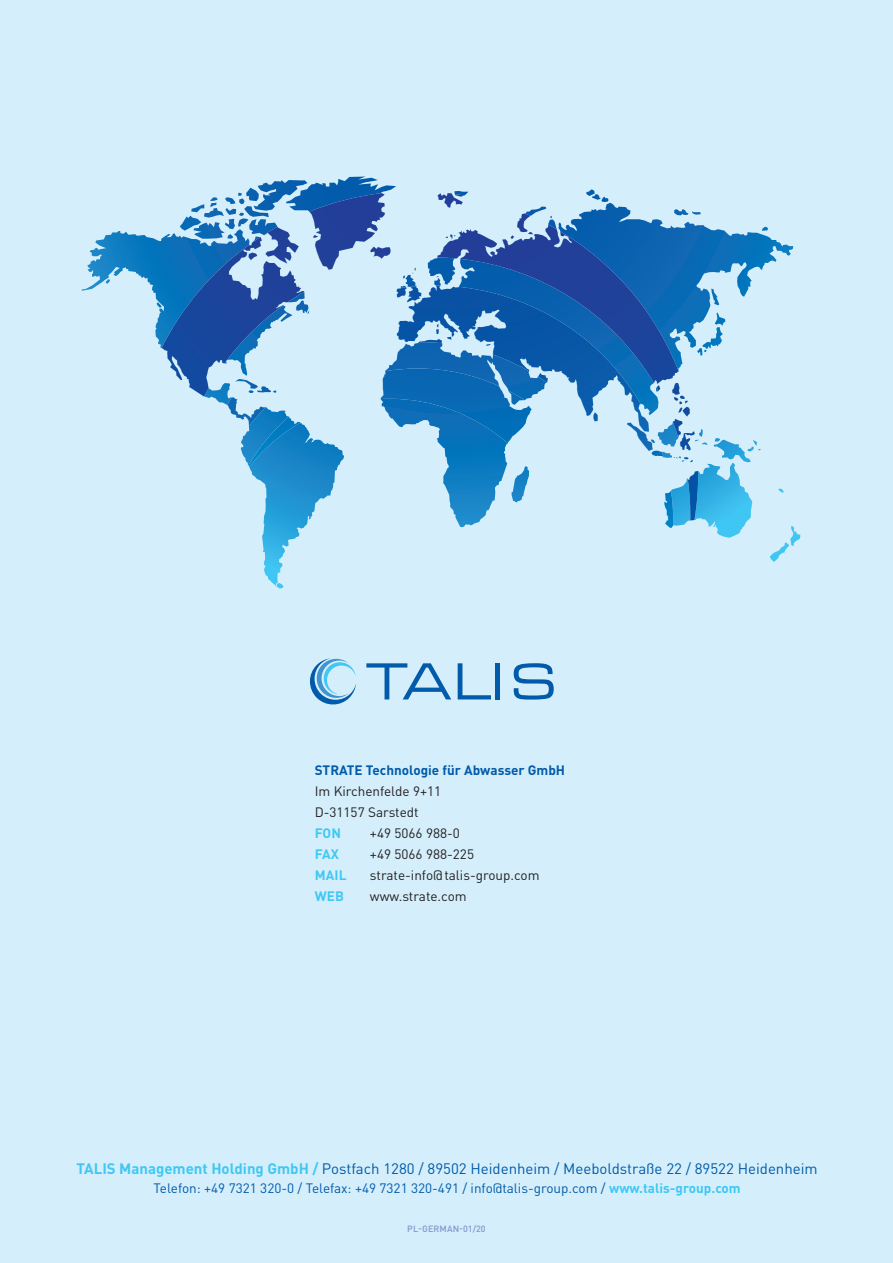
<style>
.page{position:relative;width:893px;height:1263px;background:#d4effb}
.page>*{position:absolute;margin:0;border:0;box-sizing:border-box;transform-origin:0 0}
.t1{font:15px "DIN Pro";color:#015aaa}
.t2{font:13.5px/21px "DIN Pro";color:#231f20}
.t3{font:13.5px "DIN Pro";color:#015aaa}
.t4{font:700 13.5px "DIN Pro";color:#015aaa}
.t5{font:700 13.5px "DIN Pro";letter-spacing:.01em;color:#40c7f4}
.t6{font:500 9px "DIN Pro";letter-spacing:.01em;color:#8197cd}
.s1{font-weight:700;color:#40c7f4}
</style>
<div class="page">
<svg style="left:238px;top:177px;width:487px;height:179px"></svg>
<svg style="left:162px;top:193px;width:536px;height:335px"></svg>
<svg style="left:310px;top:658px;width:46px;height:46px"></svg>
<svg style="left:366px;top:663px;width:85px;height:36px"></svg>
<svg style="left:458px;top:663px;width:33px;height:36px"></svg>
<hr style="left:496px;top:663px;width:4px;height:36px;background:#015aaa">
<svg style="left:514px;top:663px;width:40px;height:37px"></svg>
<p class="t4" style="left:315px;top:759px;width:252px">STRATE Technologie für Abwasser GmbH</p>
<p class="t2" style="left:315px;top:779px;width:128px">Im Kirchenfelde 9+11<br>D-31157 Sarstedt</p>
<p class="t5" style="left:315px;top:822px;width:28px">FON</p>
<p class="t2" style="left:370px;top:821px;width:91px">+49 5066 988-0</p>
<p class="t5" style="left:315px;top:843px;width:26px">FAX</p>
<p class="t2" style="left:370px;top:842px;width:106px">+49 5066 988-225</p>
<p class="t5" style="left:315px;top:864px;width:33px">MAIL</p>
<p class="t2" style="left:370px;top:863px;width:171px">strate-info@ talis-group.com</p>
<p class="t5" style="left:315px;top:885px;width:31px">WEB</p>
<p class="t2" style="left:370px;top:884px;width:98px">www.strate.com</p>
<p class="t1" style="left:77px;top:1156px;width:743px"><span class="s1">TALIS Management Holding GmbH /</span> Postfach 1280 / 89502 Heidenheim / Meeboldstraße 22 / 89522 Heidenheim</p>
<p class="t3" style="left:154px;top:1177px;width:589px">Telefon: +49 7321 320-0 / Telefax: +49 7321 320-491 / info@talis-group.com / <span class="s1">www.talis-group.com</span></p>
<p class="t6" style="left:407px;top:1222px;width:80px">PL-GERMAN-01/20</p>
</div>
